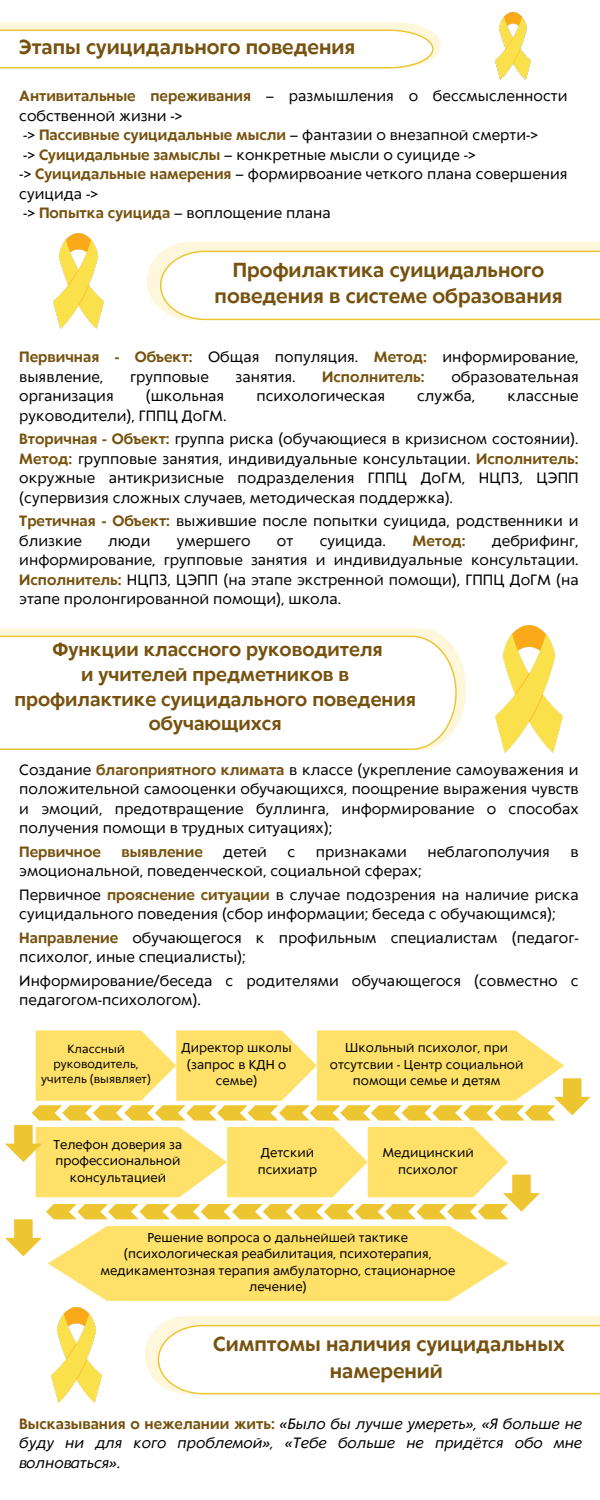
<style>
.page{position:relative;width:600px;height:1500px;background:#fff}
.page>*{position:absolute;margin:0;border:0;box-sizing:border-box;transform-origin:0 0}
.t1{font:700 19px/26.2px "Klein Text";color:#76520e;text-align:center}
.t2{font:700 18px/24.8px "Klein Text";color:#76520e;text-align:center}
.t3{font:14px/19.5px "Klein Text";color:#000}
.t4{font:italic 14px/19.5px "Klein Text";color:#000;text-align:justify}
.t5{font:700 14px "Klein Text";color:#76520e}
.t6{font:12px/16.5px "Klein Text";color:#000;text-align:center}
.t7{font:11px/15px "Klein Text";color:#000;text-align:center}
.s1{font-weight:700;color:#76520e}
.s2{font-weight:700;font-style:normal;color:#76520e}
</style>
<div class="page">
<svg style="left:0;top:22px;width:441px;height:47px"></svg>
<img style="left:496px;top:12px;width:35px;height:67px">
<svg style="left:147px;top:242px;width:453px;height:78px"></svg>
<img style="left:53px;top:233px;width:51px;height:96px">
<svg style="left:0;top:628px;width:466px;height:98px;background:#fef6db"></svg>
<svg style="left:0;top:636px;width:457px;height:114px"></svg>
<img style="left:496px;top:625px;width:66px;height:128px">
<svg style="left:5px;top:1030px;width:586px;height:271px"></svg>
<svg style="left:145px;top:1316px;width:455px;height:78px"></svg>
<img style="left:51px;top:1308px;width:51px;height:95px">
<h2 class="t1" style="left:19px;top:35px;width:337px">Этапы суицидального поведения</h2>
<h2 class="t3" style="left:19px;top:87px;width:550px"><span class="s1">Антивитальные переживания</span> – размышления о бессмысленности собственной жизни -&gt;<br>-&gt; <span class="s1">Пассивные суицидальные мысли</span> – фантазии о внезапной смерти-&gt;<br>-&gt; <span class="s1">Суицидальные замыслы</span> – конкретные мысли о суициде -&gt;<br>-&gt; <span class="s1">Суицидальные намерения</span> – формирвоание четкого плана совершения суицида -&gt;<br>-&gt; <span class="s1">Попытка суицида</span> – воплощение плана</h2>
<h2 class="t1" style="left:215px;top:258px;width:349px">Профилактика суицидального поведения в системе образования</h2>
<h2 class="t3" style="left:19px;top:348px;width:561px"><span class="s1">Первичная - Объект:</span> Общая популяция. <span class="s1">Метод:</span> информирование, выявление,</h2>
<h2 class="t3" style="left:130px;top:368px;width:80px">групповые</h2>
<h2 class="t3" style="left:236px;top:368px;width:61px">занятия.</h2>
<h2 class="t5" style="left:322px;top:369px;width:104px">Исполнитель:</h2>
<h2 class="t3" style="left:451px;top:368px;width:129px">образовательная</h2>
<h2 class="t3" style="left:19px;top:387px;width:96px">организация</h2>
<h2 class="t3" style="left:146px;top:387px;width:80px">(школьная</h2>
<h2 class="t3" style="left:256px;top:387px;width:130px">психологическая</h2>
<h2 class="t3" style="left:417px;top:387px;width:60px">служба,</h2>
<h2 class="t3" style="left:508px;top:387px;width:73px">классные</h2>
<h2 class="t3" style="left:19px;top:407px;width:209px">руководители), ГППЦ ДоГМ.</h2>
<h2 class="t3" style="left:19px;top:430px;width:561px;text-align:justify"><span class="s1">Вторичная - Объект:</span> группа риска (обучающиеся в кризисном состоянии).<br><span class="s1">Метод:</span> групповые занятия, индивидуальные консультации. <span class="s1">Исполнитель: </span>окружные антикризисные подразделения ГППЦ ДоГМ, НЦПЗ, ЦЭПП (супервизия сложных случаев, методическая поддержка).</h2>
<p class="t3" style="left:19px;top:512px;width:561px"><span class="s1">Третичная - Объект:</span> выжившие после попытки суицида, родственники и близкие</p>
<p class="t3" style="left:19px;top:532px;width:561px;text-align:justify;text-indent:473px">дебрифинг, информирование, групповые занятия и индивидуальные консультации.<br><span class="s1">Исполнитель:</span> НЦПЗ, ЦЭПП (на этапе экстренной помощи), ГППЦ ДоГМ (на этапе пролонгированной помощи), школа.</p>
<p class="t2" style="left:14px;top:639px;width:403px">Функции классного руководителя<br>и учителей предметников в профилактике суицидального поведения обучающихся</p>
<p class="t3" style="left:19px;top:761px;width:561px;text-align:justify">Создание <span class="s1">благоприятного климата</span> в классе (укрепление самоуважения и положительной самооценки обучающихся, поощрение выражения чувств и эмоций, предотвращение буллинга, информирование о способах получения помощи в трудных ситуациях);</p>
<p class="t5" style="left:19px;top:845px;width:83px">Первичное</p>
<p class="t5" style="left:121px;top:845px;width:83px">выявление</p>
<p class="t3" style="left:223px;top:843px;width:45px">детей</p>
<p class="t3" style="left:287px;top:843px;width:9px">с</p>
<p class="t3" style="left:316px;top:843px;width:92px">признаками</p>
<p class="t3" style="left:427px;top:843px;width:124px">неблагополучия</p>
<p class="t3" style="left:571px;top:843px;width:10px">в</p>
<p class="t3" style="left:19px;top:862px;width:404px">эмоциональной, поведенческой, социальной сферах;</p>
<p class="t3" style="left:19px;top:886px;width:561px">Первичное <span class="s1">прояснение ситуации</span> в случае подозрения на наличие риска суицидального поведения (сбор информации; беседа с обучающимся);</p>
<p class="t3" style="left:19px;top:929px;width:561px"><span class="s1">Направление</span> обучающегося к профильным специалистам (педагог&shy;психолог, иные специалисты);</p>
<p class="t3" style="left:19px;top:972px;width:561px">Информирование/беседа с родителями обучающегося (совместно с педагогом-психологом).</p>
<p class="t3" style="left:108px;top:532px;width:44px">люди</p>
<p class="t3" style="left:177px;top:532px;width:75px">умершего</p>
<p class="t3" style="left:277px;top:532px;width:18px">от</p>
<p class="t3" style="left:320px;top:532px;width:68px">суицида.</p>
<p class="t5" style="left:413px;top:533px;width:54px">Метод:</p>
<p class="t7" style="left:41px;top:1042px;width:111px">Классный руководитель, учитель (выявляет)</p>
<h1 class="t6" style="left:181px;top:1040px;width:112px">Директор школы (запрос в КДН о семье)</h1>
<h2 class="t6" style="left:330px;top:1040px;width:195px">Школьный психолог, при отсутсвии - Центр социальной помощи семье и детям</h2>
<h2 class="t6" style="left:54px;top:1137px;width:130px">Телефон доверия за профессиональной консультацией</h2>
<h2 class="t6" style="left:258px;top:1145px;width:61px;text-align:left">Детский психиатр</h2>
<h1 class="t6" style="left:382px;top:1145px;width:93px">Медицинский психолог</h1>
<p class="t6" style="left:100px;top:1230px;width:356px">Решение вопроса о дальнейшей тактике (психологическая реабилитация, психотерапия, медикаментозная терапия амбулаторно, стационарное лечение)</p>
<h1 class="t1" style="left:213px;top:1333px;width:353px">Симптомы наличия суицидальных намерений</h1>
<h2 class="t4" style="left:19px;top:1415px;width:564px"><span class="s2">Высказывания о нежелании жить:</span> «Было бы лучше умереть», «Я больше не буду ни для кого проблемой», «Тебе больше не придётся обо мне волноваться».</h2>
</div>
